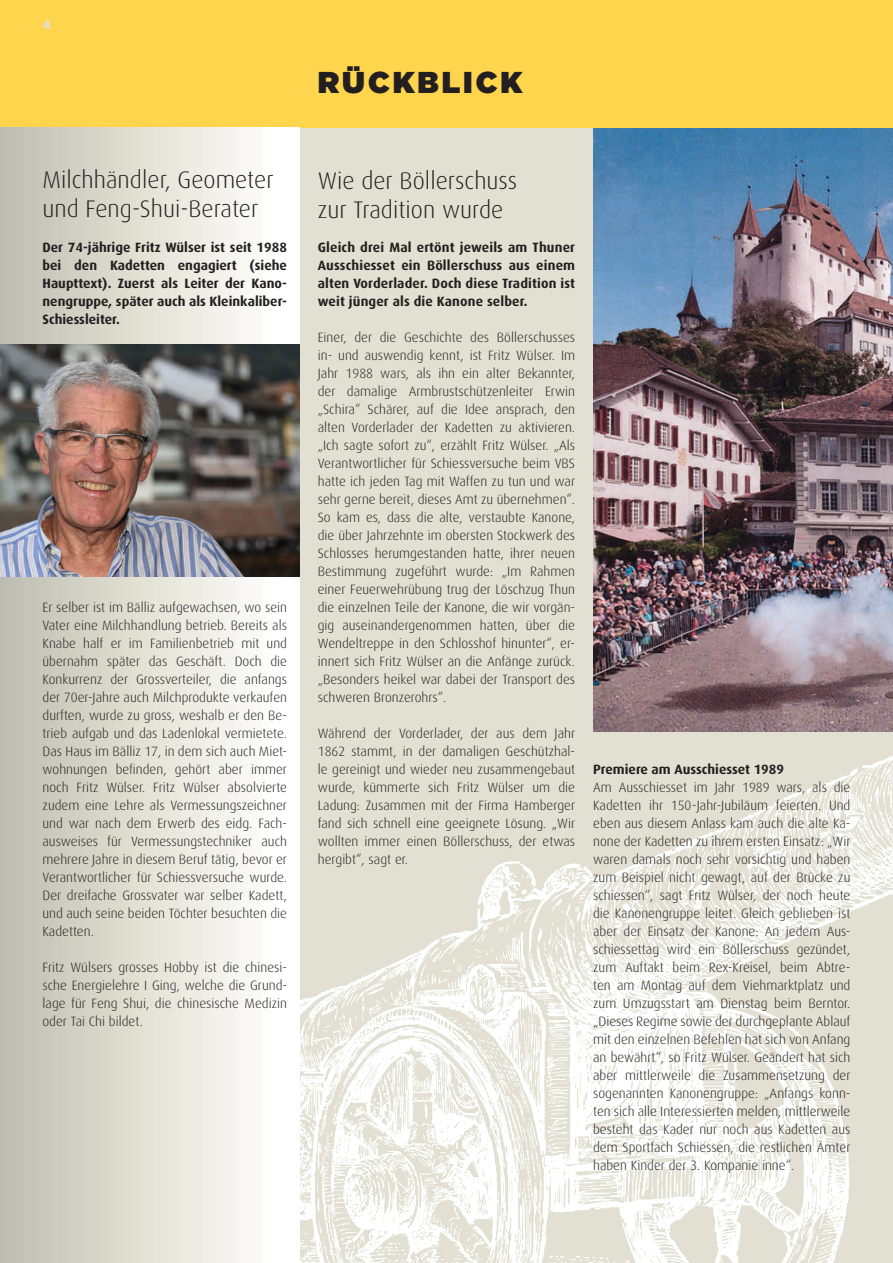
<style>
.page{position:relative;width:893px;height:1263px;background:#e2e0d2}
.page>*{position:absolute;margin:0;border:0;box-sizing:border-box;transform-origin:0 0}
.t1{font:900 30px "Gotham";letter-spacing:.1em;color:#231f20}
.t2{font:300 24px/28.8px "Dax";color:#231f20}
.t3{font:300 13.5px/18px "Dax";color:#231f20;text-align:justify}
.t4{font:700 13.5px/18px "Dax";color:#231f20;text-align:justify}
.t5{font:900 12px "Gotham";color:#e2e0d2}
</style>
<div class="page">
<div style="left:0;top:0;width:893px;height:128px;background:#fed54d"></div>
<img style="left:593px;top:128px;width:300px;height:570px">
<img style="left:300px;top:698px;width:593px;height:565px">
<div style="left:0;top:128px;width:300px;height:1135px;background:linear-gradient(to right,#c0beaf,#fff)"></div>
<img style="left:0;top:344px;width:300px;height:232px">
<p class="t5" style="left:43px;top:16px;width:10px">4</p>
<h2 class="t2" style="left:43px;top:165px;width:233px">Milchhändler, Geometer und Feng-Shui-Berater</h2>
<p class="t4" style="left:43px;top:238px;width:246px">Der 74-jährige Fritz Wülser ist seit 1988 bei den Kadetten engagiert (siehe Haupttext). Zuerst als Leiter der Kano&shy;nengruppe, später auch als Kleinkaliber-Schiessleiter.</p>
<p class="t3" style="left:43px;top:598px;width:246px">Er selber ist im Bälliz aufgewachsen, wo sein Vater eine Milchhandlung betrieb. Bereits als Knabe half er im Familienbetrieb mit und übernahm später das Geschäft. Doch die Konkurrenz der Grossverteiler, die anfangs der 70er-Jahre auch Milchprodukte verkaufen durften, wurde zu gross, weshalb er den Be&shy;trieb aufgab und das Ladenlokal vermietete.<br>Das Haus im Bälliz 17, in dem sich auch Miet&shy;wohnungen befinden, gehört aber immer noch Fritz Wülser. Fritz Wülser absolvierte zudem eine Lehre als Vermessungszeichner und war nach dem Erwerb des eidg. Fach&shy;ausweises für Vermessungstechniker auch mehrere Jahre in diesem Beruf tätig, bevor er Verantwortlicher für Schiessversuche wurde.<br>Der dreifache Grossvater war selber Kadett, und auch seine beiden Töchter besuchten die Kadetten.</p>
<p class="t3" style="left:43px;top:958px;width:246px">Fritz Wülsers grosses Hobby ist die chinesi&shy;sche Energielehre I Ging, welche die Grund&shy;lage für Feng Shui, die chinesische Medizin oder Tai Chi bildet.</p>
<h1 class="t1" style="left:318px;top:61px;width:206px">RÜCKBLICK</h1>
<h2 class="t2" style="left:318px;top:166px;width:201px">Wie der Böllerschuss zur Tradition wurde</h2>
<p class="t4" style="left:318px;top:238px;width:259px">Gleich drei Mal ertönt jeweils am Thuner Ausschiesset ein Böllerschuss aus einem alten Vorderlader. Doch diese Tradition ist weit jünger als die Kanone selber.</p>
<p class="t3" style="left:318px;top:328px;width:259px">Einer, der die Geschichte des Böllerschusses in- und auswendig kennt, ist Fritz Wülser. Im Jahr 1988 wars, als ihn ein alter Bekannter, der damalige Armbrustschützenleiter Erwin „Schira“ Schärer, auf die Idee ansprach, den alten Vorderlader der Kadetten zu aktivieren. „Ich sagte sofort zu“, erzählt Fritz Wülser. „Als Verantwortlicher für Schiessversuche beim VBS hatte ich jeden Tag mit Waffen zu tun und war sehr gerne bereit, dieses Amt zu übernehmen“.<br>So kam es, dass die alte, verstaubte Kanone, die über Jahrzehnte im obersten Stockwerk des Schlosses herumgestanden hatte, ihrer neuen Bestimmung zugeführt wurde: „Im Rahmen einer Feuerwehrübung trug der Löschzug Thun die einzelnen Teile der Kanone, die wir vorgän&shy;gig auseinandergenommen hatten, über die Wendeltreppe in den Schlosshof hinunter“, er&shy;innert sich Fritz Wülser an die Anfänge zurück. „Besonders heikel war dabei der Transport des schweren Bronzerohrs“.</p>
<p class="t3" style="left:318px;top:724px;width:259px">Während der Vorderlader, der aus dem Jahr 1862 stammt, in der damaligen Geschützhal&shy;le gereinigt und wieder neu zusammengebaut wurde, kümmerte sich Fritz Wülser um die Ladung: Zusammen mit der Firma Hamberger fand sich schnell eine geeignete Lösung. „Wir wollten immer einen Böllerschuss, der etwas hergibt“, sagt er.</p>
<p class="t4" style="left:593px;top:760px;width:192px">Premiere am Ausschiesset 1989</p>
<p class="t3" style="left:593px;top:778px;width:259px">Am Ausschiesset im Jahr 1989 wars, als die Kadetten ihr 150-Jahr-Jubiläum feierten. Und eben aus diesem Anlass kam auch die alte Ka&shy;none der Kadetten zu ihrem ersten Einsatz: „Wir waren damals noch sehr vorsichtig und haben zum Beispiel nicht gewagt, auf der Brücke zu schiessen“, sagt Fritz Wülser, der noch heute die Kanonengruppe leitet. Gleich geblieben ist aber der Einsatz der Kanone: An jedem Aus&shy;schiessettag wird ein Böllerschuss gezündet, zum Auftakt beim Rex-Kreisel, beim Abtre&shy;ten am Montag auf dem Viehmarktplatz und zum Umzugsstart am Dienstag beim Berntor. „Dieses Regime sowie der durchgeplante Ablauf mit den einzelnen Befehlen hat sich von Anfang an bewährt“, so Fritz Wülser. Geändert hat sich aber mittlerweile die Zusammensetzung der sogenannten Kanonengruppe: „Anfangs konn&shy;ten sich alle Interessierten melden, mittlerweile besteht das Kader nur noch aus Kadetten aus dem Sportfach Schiessen, die restlichen Ämter haben Kinder der 3. Kompanie inne“.</p>
</div>
